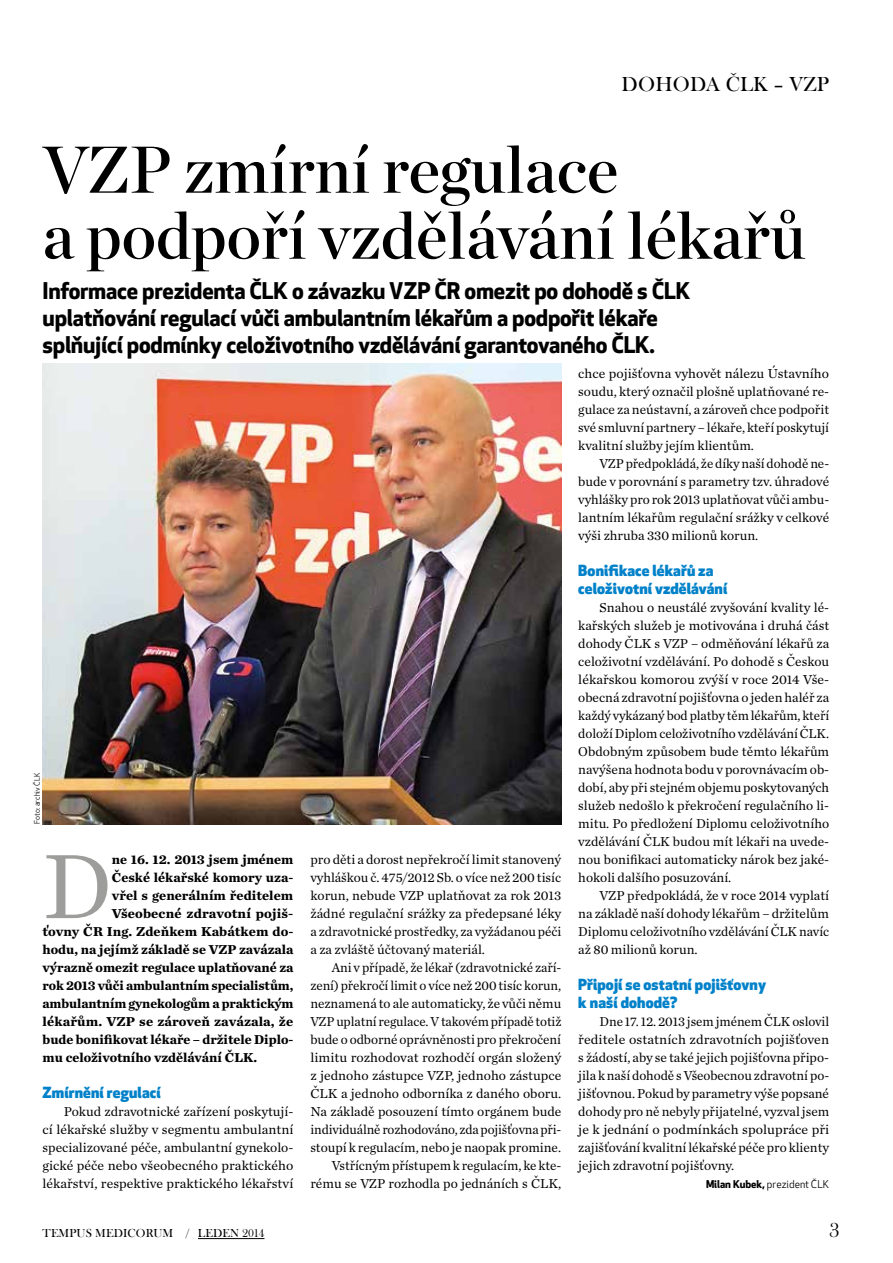
<style>
.page{position:relative;width:893px;height:1263px;background:#fff}
.page>*{position:absolute;margin:0;border:0;box-sizing:border-box;transform-origin:0 0}
.t1{font:95.55px "Chronicle Text G1";color:#9d9d9c}
.t2{font:66px/66px "Chronicle Display Semi";color:#000}
.t3{font:700 22.5px/27px "Apex New";letter-spacing:-.01em;color:#000}
.t4{font:21px "Baskerville Old Face DOT";letter-spacing:.015em;color:#000}
.t5{font:800 15px/18px "Apex New";letter-spacing:.01em;color:#0081c9}
.t6{font:13.5px/18px "Chronicle Text G1";color:#000;text-align:justify}
.t7{font:700 13.5px "Chronicle Text G1";color:#000}
.t8{font:12px "Baskerville Old Face DOT";letter-spacing:.015em;color:#000}
.t9{font:10.5px "Apex New";color:#000}
.t10{font:7.5px "Apex New";color:#000}
.s1{font-weight:700}
</style>
<div class="page">
<hr style="left:198px;top:1238px;width:66px;height:1px;background:#000">
<img style="left:43px;top:364px;width:518px;height:460px">
<h3 class="t4" style="left:622px;top:73px;width:209px">DOHODA ČLK – VZP</h3>
<h2 class="t2" style="left:43px;top:132px;width:765px">VZP zmírní regulace<br>a podpoří vzdělávání lékařů</h2>
<h3 class="t3" style="left:43px;top:276px;width:649px">Informace prezidenta ČLK o závazku VZP ČR omezit po dohodě s ČLK uplatňování regulací vůči ambulantním lékařům a podpořit lékaře splňující podmínky celoživotního vzdělávání garantovaného ČLK.</h3>
<p class="t10" style="left:33px;top:824px;width:52px;rotate:-90deg">Foto: archiv ČLK</p>
<h1 class="t1" style="left:43px;top:814px;width:71px">D</h1>
<p class="t7" style="left:112px;top:849px;width:183px">ne 16. 12. 2013 jsem jménem</p>
<p class="t7" style="left:112px;top:867px;width:183px">České lékařské komory uza-</p>
<p class="t7" style="left:112px;top:885px;width:183px">vřel s generálním ředitelem</p>
<p class="t7" style="left:112px;top:903px;width:183px">Všeobecné zdravotní pojiš-</p>
<p class="t7" style="left:43px;top:921px;width:252px">ťovny ČR Ing. Zdeňkem Kabátkem do-</p>
<p class="t7" style="left:43px;top:939px;width:252px">hodu, na jejímž základě se VZP zavázala</p>
<p class="t7" style="left:43px;top:957px;width:252px">výrazně omezit regulace uplatňované za</p>
<p class="t7" style="left:43px;top:975px;width:252px">rok 2013 vůči ambulantním specialistům,</p>
<p class="t7" style="left:43px;top:993px;width:252px">ambulantním gynekologům a praktickým</p>
<p class="t7" style="left:43px;top:1011px;width:252px">lékařům. VZP se zároveň zavázala, že</p>
<p class="t7" style="left:43px;top:1029px;width:252px">bude bonifikovat lékaře – držitele Diplo-</p>
<p class="t7" style="left:43px;top:1047px;width:216px">mu celoživotního vzdělávání ČLK.</p>
<p class="t5" style="left:43px;top:1083px;width:120px">Zmírnění regulací</p>
<p class="t6" style="left:43px;top:1102px;width:253px;text-indent:21px">Pokud zdravotnické zařízení poskytují&shy;cí lékařské služby v segmentu ambulantní specializované péče, ambulantní gynekolo&shy;gické péče nebo všeobecného praktického lékařství, respektive praktického lékařství</p>
<p class="t6" style="left:310px;top:850px;width:252px">pro děti a dorost nepřekročí limit stanovený vyhláškou č. 475/2012 Sb. o více než 200 tisíc korun, nebude VZP uplatňovat za rok 2013 žádné regulační srážky za předepsané léky a zdravotnické prostředky, za vyžádanou péči a za zvláště účtovaný materiál.</p>
<p class="t6" style="left:310px;top:958px;width:252px;text-align:right">Ani v případě, že lékař (zdravotnické zaří&shy;zení) překročí limit o více než 200 tisíc korun, neznamená to ale automaticky, že vůči němu VZP uplatní regulace. V takovém případě totiž bude o odborné oprávněnosti pro překročení limitu rozhodovat rozhodčí orgán složený z jednoho zástupce VZP, jednoho zástupce ČLK a jednoho odborníka z daného oboru.<br>Na základě posouzení tímto orgánem bude individuálně rozhodováno, zda pojišťovna při&shy;stoupí k regulacím, nebo je naopak promine.<br>Vstřícným přístupem k regulacím, ke kte&shy;rému se VZP rozhodla po jednáních s ČLK,</p>
<p class="t6" style="left:578px;top:364px;width:252px">chce pojišťovna vyhovět nálezu Ústavního soudu, který označil plošně uplatňované re&shy;gulace za neústavní, a zároveň chce podpořit své smluvní partnery – lékaře, kteří poskytují kvalitní služby jejím klientům.</p>
<p class="t6" style="left:578px;top:454px;width:252px;text-indent:21px">VZP předpokládá, že díky naší dohodě ne&shy;bude v porovnání s parametry tzv. úhradové vyhlášky pro rok 2013 uplatňovat vůči ambu&shy;lantním lékařům regulační srážky v celkové výši zhruba 330 milionů korun.</p>
<p class="t5" style="left:578px;top:561px;width:150px">Bonifikace lékařů za celoživotní vzdělávání</p>
<p class="t6" style="left:578px;top:598px;width:253px;text-indent:21px">Snahou o neustálé zvyšování kvality lé&shy;kařských služeb je motivována i druhá část dohody ČLK s VZP – odměňování lékařů za celoživotní vzdělávání. Po dohodě s Českou lékařskou komorou zvýší v roce 2014 Vše&shy;obecná zdravotní pojišťovna o jeden haléř za každý vykázaný bod platby těm lékařům, kteří doloží Diplom celoživotního vzdělávání ČLK.<br>Obdobným způsobem bude těmto lékařům navýšena hodnota bodu v porovnávacím ob&shy;dobí, aby při stejném objemu poskytovaných služeb nedošlo k překročení regulačního li&shy;mitu. Po předložení Diplomu celoživotního vzdělávání ČLK budou mít lékaři na uvede&shy;nou bonifikaci automaticky nárok bez jaké&shy;hokoli dalšího posuzování.</p>
<p class="t6" style="left:578px;top:886px;width:252px;text-indent:21px">VZP předpokládá, že v roce 2014 vyplatí na základě naší dohody lékařům – držitelům Diplomu celoživotního vzdělávání ČLK navíc až 80 milionů korun.</p>
<p class="t5" style="left:578px;top:975px;width:189px">Připojí se ostatní pojišťovny k naší dohodě?</p>
<p class="t6" style="left:578px;top:1012px;width:253px;text-indent:21px">Dne 17. 12. 2013 jsem jménem ČLK oslovil ředitele ostatních zdravotních pojišťoven s žádostí, aby se také jejich pojišťovna připo&shy;jila k naší dohodě s Všeobecnou zdravotní po&shy;jišťovnou. Pokud by parametry výše popsané dohody pro ně nebyly přijatelné, vyzval jsem je k jednání o podmínkách spolupráce při zajišťování kvalitní lékařské péče pro klienty jejich zdravotní pojišťovny.</p>
<p class="t9" style="left:706px;top:1178px;width:125px"><span class="s1">Milan Kubek,</span> prezident ČLK</p>
<p class="t8" style="left:43px;top:1227px;width:223px">TEMPUS MEDICORUM / LEDEN 2014</p>
<h3 class="t4" style="left:829px;top:1219px;width:12px">3</h3>
</div>
